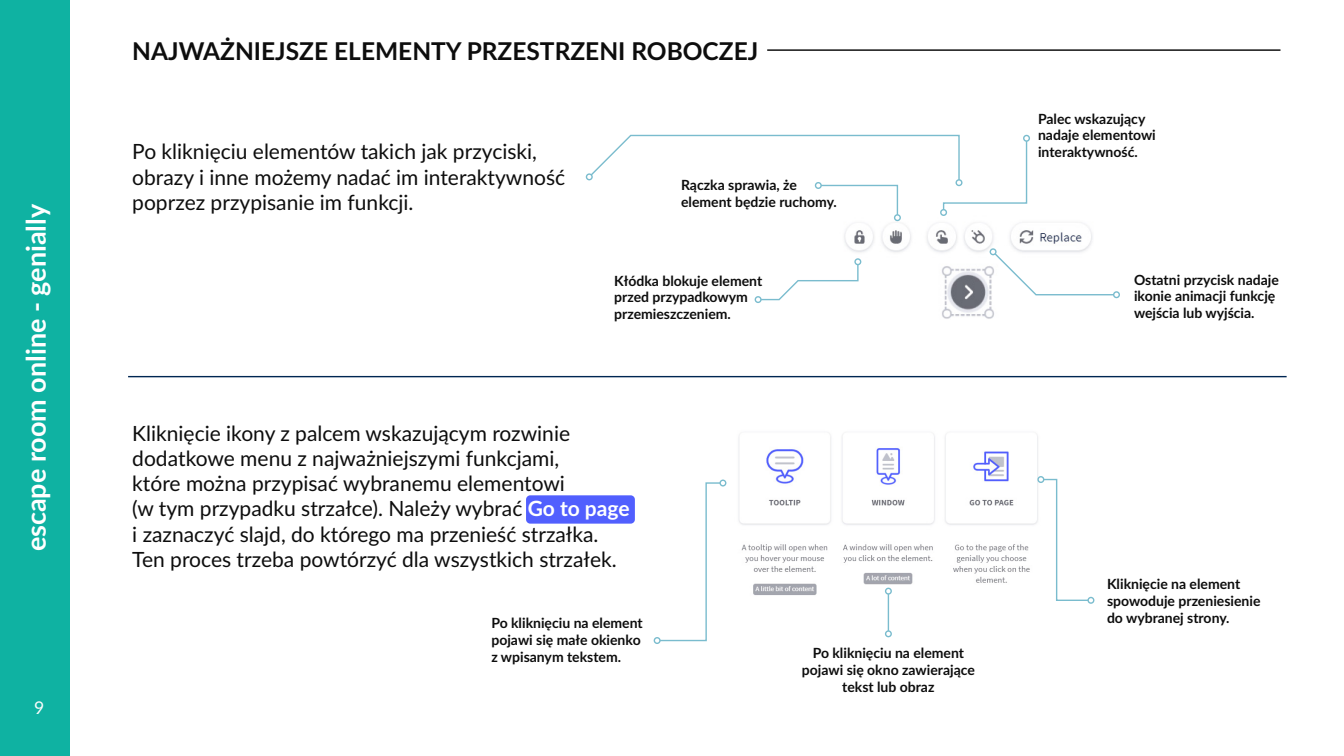
<style>
.page{position:relative;width:1344px;height:756px;background:#fff}
.page>*{position:absolute;margin:0;border:0;box-sizing:border-box;transform-origin:0 0}
.t1{font:700 26.95px "Lato";color:#fff}
.t2{font:700 24.5px "Lato";color:#0d0d0d}
.t3{font:21px/25.2px "Lato";color:#0d0d0d}
.t4{font:17.5px "Lato";color:#fcfcfc}
.t5{font:700 14px/16.8px "Lato";color:#0d0d0d}
.s1{font-weight:700;color:#fff}
</style>
<div class="page">
<div style="left:0;top:0;width:70px;height:756px;background:#0fb2a2"></div>
<div style="left:526px;top:495px;width:109px;height:29px;background:#515ffe;border-radius:4px"></div>
<img style="left:844px;top:219px;width:249px;height:100px">
<div style="left:586px;top:173px;width:7px;height:7px;border:1px solid #7abcce;border-radius:50%"></div>
<div style="left:894px;top:214px;width:7px;height:7px;border:1px solid #7abcce;border-radius:50%"></div>
<svg style="left:760px;top:263px;width:99px;height:38px"></svg>
<div style="left:854px;top:258px;width:7px;height:7px;border:1px solid #7abcce;border-radius:50%"></div>
<div style="left:755px;top:296px;width:7px;height:7px;border:1px solid #7abcce;border-radius:50%"></div>
<svg style="left:589px;top:134px;width:439px;height:82px"></svg>
<div style="left:940px;top:209px;width:7px;height:7px;border:1px solid #7abcce;border-radius:50%"></div>
<div style="left:1023px;top:135px;width:7px;height:7px;border:1px solid #7abcce;border-radius:50%"></div>
<svg style="left:993px;top:252px;width:122px;height:44px"></svg>
<div style="left:990px;top:248px;width:7px;height:7px;border:1px solid #7abcce;border-radius:50%"></div>
<div style="left:1113px;top:291px;width:7px;height:7px;border:1px solid #7abcce;border-radius:50%"></div>
<img style="left:738px;top:435px;width:302px;height:165px">
<hr style="left:128px;top:376px;width:1159px;height:1px;background:#002652">
<svg style="left:659px;top:482px;width:63px;height:160px"></svg>
<div style="left:719px;top:480px;width:7px;height:7px;border:1px solid #7abcce;border-radius:50%"></div>
<div style="left:654px;top:637px;width:7px;height:7px;border:1px solid #7abcce;border-radius:50%"></div>
<hr style="left:888px;top:594px;width:1px;height:37px;background:#7abcce">
<div style="left:885px;top:588px;width:7px;height:7px;border:1px solid #7abcce;border-radius:50%"></div>
<div style="left:885px;top:630px;width:7px;height:7px;border:1px solid #7abcce;border-radius:50%"></div>
<svg style="left:1042px;top:478px;width:48px;height:124px"></svg>
<div style="left:1037px;top:476px;width:7px;height:7px;border:1px solid #7abcce;border-radius:50%"></div>
<div style="left:1087px;top:597px;width:7px;height:7px;border:1px solid #7abcce;border-radius:50%"></div>
<hr style="left:767px;top:49px;width:514px;height:2px;background:#000">
<h1 class="t1" style="left:16px;top:551px;width:349px;rotate:-90deg">escape room online - genially</h1>
<p class="t4" style="left:34px;top:695px;width:12px">9</p>
<p class="t2" style="left:132px;top:33px;width:627px">NAJWAŻNIEJSZE ELEMENTY PRZESTRZENI ROBOCZEJ</p>
<p class="t3" style="left:132px;top:138px;width:434px">Po kliknięciu elementów takich jak przyciski, obrazy i inne możemy nadać im interaktywność poprzez przypisanie im funkcji.</p>
<p class="t5" style="left:681px;top:176px;width:157px">Rączka sprawia, że element będzie ruchomy.</p>
<p class="t5" style="left:614px;top:271px;width:150px">Kłódka blokuje element przed przypadkowym przemieszczeniem.</p>
<p class="t3" style="left:132px;top:420px;width:439px">Kliknięcie ikony z palcem wskazującym rozwinie dodatkowe menu z najważniejszymi funkcjami,</p>
<p class="t3" style="left:132px;top:470px;width:434px">które można przypisać wybranemu elementowi</p>
<p class="t3" style="left:132px;top:495px;width:499px">(w tym przypadku strzałce). Należy wybrać <span class="s1">Go to page </span>i zaznaczyć slajd, do którego ma przenieść strzałka.</p>
<p class="t3" style="left:132px;top:546px;width:486px">Ten proces trzeba powtórzyć dla wszystkich strzałek.</p>
<p class="t5" style="left:491px;top:614px;width:153px">Po kliknięciu na element pojawi się małe okienko z wpisanym tekstem.</p>
<p class="t5" style="left:802px;top:644px;width:175px;text-align:center">Po kliknięciu na element pojawi się okno zawierające tekst lub obraz</p>
<p class="t5" style="left:1038px;top:110px;width:119px">Palec wskazujący nadaje elementowi interaktywność.</p>
<p class="t5" style="left:1134px;top:270px;width:146px">Ostatni przycisk nadaje ikonie animacji funkcję wejścia lub wyjścia.</p>
<p class="t5" style="left:1107px;top:575px;width:155px">Kliknięcie na element spowoduje przeniesienie</p>
<p class="t5" style="left:1107px;top:609px;width:124px">do wybranej strony.</p>
</div>
